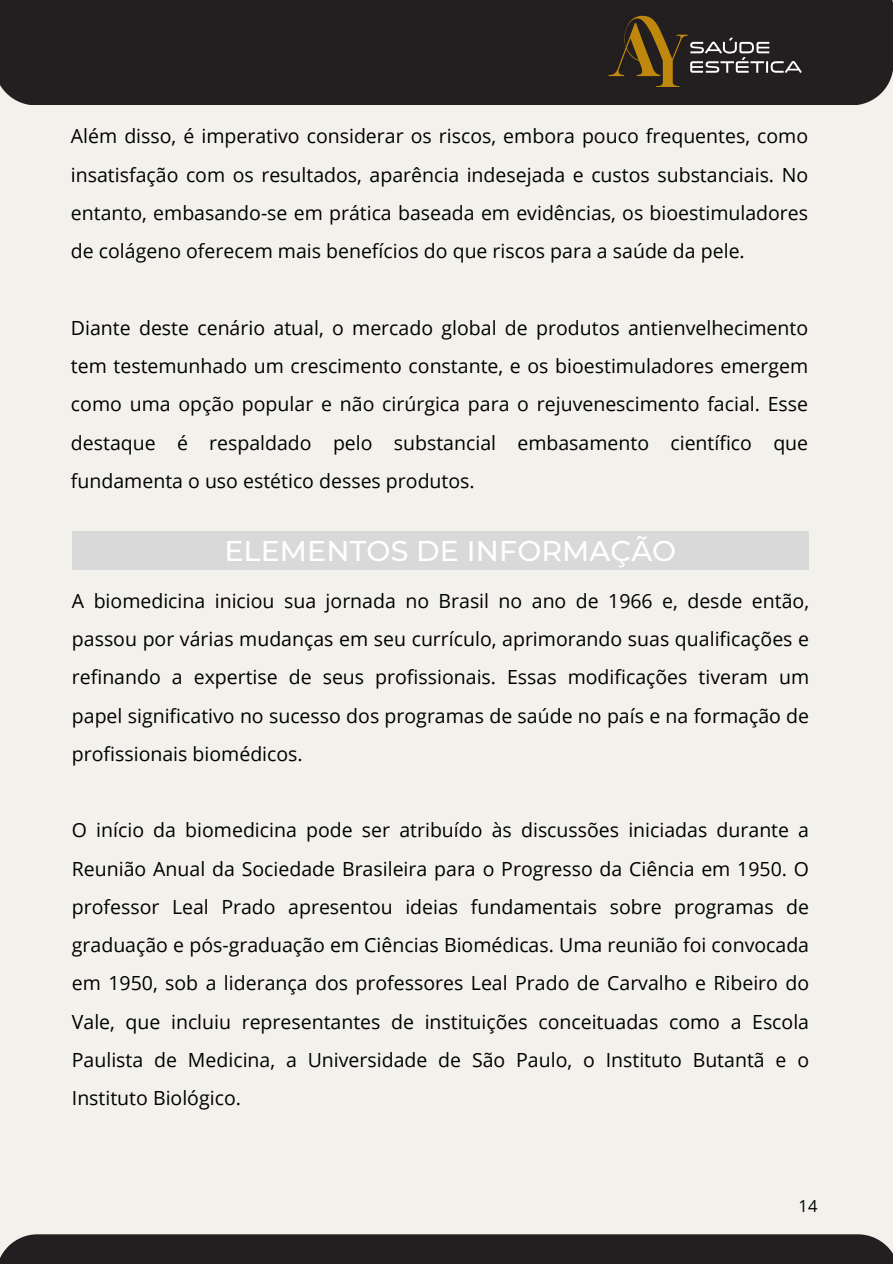
<style>
.page{position:relative;width:893px;height:1264px;background:#fff}
.page>*{position:absolute;margin:0;border:0;box-sizing:border-box;transform-origin:0 0}
.t1{font:500 28.5px "Montserrat";letter-spacing:.005em;color:#fff}
.t2{font:19.5px/38.2px "Open Sans";color:#000;text-align:justify}
.t3{font:16.5px "Open Sans";color:#000}
</style>
<div class="page">
<div style="left:0;top:0;width:892px;height:1263px;background:#f3f1ec"></div>
<div style="left:0;top:1234px;width:892px;height:29px;background:#231f20"></div>
<div style="left:0;top:0;width:892px;height:105px;background:#231f20"></div>
<div style="left:608px;top:11px;width:199px;height:81px;background:#231f20"></div>
<img style="left:608px;top:11px;width:83px;height:5px">
<svg style="left:608px;top:16px;width:193px;height:71px;background:#41372b"></svg>
<div style="left:72px;top:530px;width:736px;height:39px;background:#d9d9d9"></div>
<p class="t2" style="left:71px;top:117px;width:738px">Além disso, é imperativo considerar os riscos, embora pouco frequentes, como insatisfação com os resultados, aparência indesejada e custos substanciais. No entanto, embasando-se em prática baseada em evidências, os bioestimuladores de colágeno oferecem mais benefícios do que riscos para a saúde da pele.</p>
<p class="t2" style="left:71px;top:308px;width:738px">Diante deste cenário atual, o mercado global de produtos antienvelhecimento tem testemunhado um crescimento constante, e os bioestimuladores emergem como uma opção popular e não cirúrgica para o rejuvenescimento facial. Esse destaque é respaldado pelo substancial embasamento científico que fundamenta o uso estético desses produtos.</p>
<p class="t1" style="left:224px;top:533px;width:453px">ELEMENTOS DE INFORMAÇÃO</p>
<p class="t2" style="left:72px;top:581px;width:738px">A biomedicina iniciou sua jornada no Brasil no ano de 1966 e, desde então, passou por várias mudanças em seu currículo, aprimorando suas qualificações e refinando a expertise de seus profissionais. Essas modificações tiveram um papel significativo no sucesso dos programas de saúde no país e na formação de profissionais biomédicos.</p>
<p class="t2" style="left:72px;top:810px;width:738px">O início da biomedicina pode ser atribuído às discussões iniciadas durante a Reunião Anual da Sociedade Brasileira para o Progresso da Ciência em 1950. O professor Leal Prado apresentou ideias fundamentais sobre programas de graduação e pós-graduação em Ciências Biomédicas. Uma reunião foi convocada em 1950, sob a liderança dos professores Leal Prado de Carvalho e Ribeiro do Vale, que incluiu representantes de instituições conceituadas como a Escola Paulista de Medicina, a Universidade de São Paulo, o Instituto Butantã e o Instituto Biológico.</p>
<p class="t3" style="left:798px;top:1193px;width:20px">14</p>
</div>
